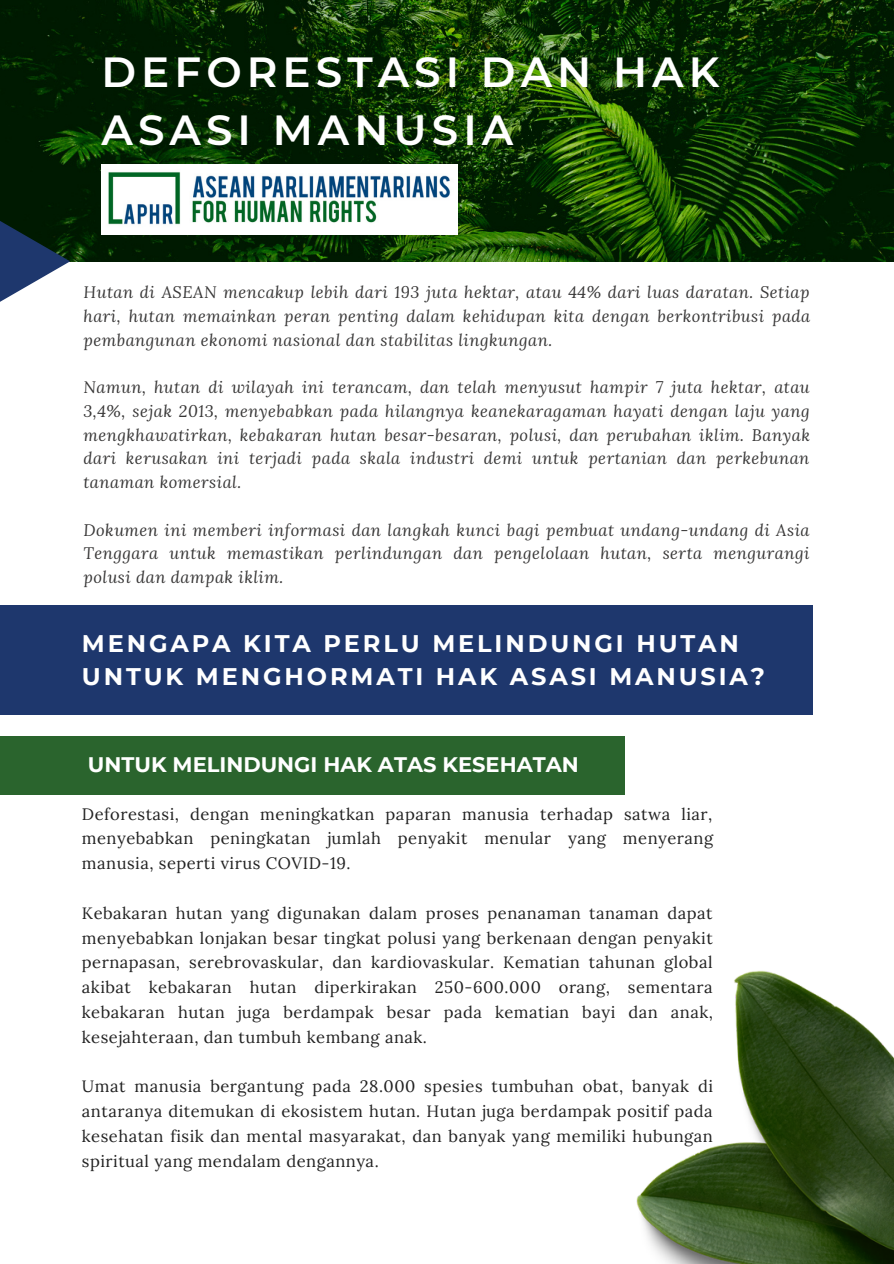
<style>
.page{position:relative;width:894px;height:1264px;background:#fff}
.page>*{position:absolute;margin:0;border:0;box-sizing:border-box;transform-origin:0 0}
.t1{font:600 42px/58.5px "Montserrat";letter-spacing:.12em;color:#fff}
.t2{font:700 24px/32.7px "Montserrat";letter-spacing:.12em;color:#fff}
.t3{font:700 21px "Montserrat";color:#fff}
.t4{font:16.5px/24.8px "Lora";letter-spacing:.03em;color:#222;text-align:justify}
.t5{font:italic 16.5px/23.7px "Lora";letter-spacing:.03em;color:#383737;text-align:justify}
</style>
<div class="page">
<img style="left:0;top:0;width:893px;height:261px">
<div style="left:1px;top:605px;width:811px;height:109px;background:#1e376d"></div>
<img style="left:101px;top:165px;width:356px;height:69px">
<svg style="left:0;top:218px;width:70px;height:84px"></svg>
<img style="left:636px;top:970px;width:257px;height:293px">
<div style="left:0;top:736px;width:624px;height:59px;background:#2a642d"></div>
<p class="t1" style="left:101px;top:42px;width:619px">DEFORESTASI DAN HAK<br>ASASI MANUSIA</p>
<p class="t5" style="left:83px;top:280px;width:728px">Hutan di ASEAN mencakup lebih dari 193 juta hektar, atau 44% dari luas daratan. Setiap hari, hutan memainkan peran penting dalam kehidupan kita dengan berkontribusi pada pembangunan ekonomi nasional dan stabilitas lingkungan.</p>
<p class="t5" style="left:83px;top:375px;width:727px">Namun, hutan di wilayah ini terancam, dan telah menyusut hampir 7 juta hektar, atau 3,4%, sejak 2013, menyebabkan pada hilangnya keanekaragaman hayati dengan laju yang mengkhawatirkan, kebakaran hutan besar-besaran, polusi, dan perubahan iklim. Banyak dari kerusakan ini terjadi pada skala industri demi untuk pertanian dan perkebunan tanaman komersial.</p>
<p class="t5" style="left:83px;top:517px;width:727px">Dokumen ini memberi informasi dan langkah kunci bagi pembuat undang-undang di Asia Tenggara untuk memastikan perlindungan dan pengelolaan hutan, serta mengurangi polusi dan dampak iklim.</p>
<p class="t2" style="left:82px;top:627px;width:684px">MENGAPA KITA PERLU MELINDUNGI HUTAN<br>UNTUK MENGHORMATI HAK ASASI MANUSIA?</p>
<p class="t3" style="left:88px;top:752px;width:492px">UNTUK MELINDUNGI HAK ATAS KESEHATAN</p>
<p class="t4" style="left:82px;top:801px;width:632px">Deforestasi, dengan meningkatkan paparan manusia terhadap satwa liar, menyebabkan peningkatan jumlah penyakit menular yang menyerang manusia, seperti virus COVID-19.</p>
<p class="t4" style="left:82px;top:900px;width:632px">Kebakaran hutan yang digunakan dalam proses penanaman tanaman dapat menyebabkan lonjakan besar tingkat polusi yang berkenaan dengan penyakit pernapasan, serebrovaskular, dan kardiovaskular. Kematian tahunan global akibat kebakaran hutan diperkirakan 250-600.000 orang, sementara kebakaran hutan juga berdampak besar pada kematian bayi dan anak, kesejahteraan, dan tumbuh kembang anak.</p>
<p class="t4" style="left:82px;top:1073px;width:632px">Umat manusia bergantung pada 28.000 spesies tumbuhan obat, banyak di antaranya ditemukan di ekosistem hutan. Hutan juga berdampak positif pada kesehatan fisik dan mental masyarakat, dan banyak yang memiliki hubungan spiritual yang mendalam dengannya.</p>
</div>
